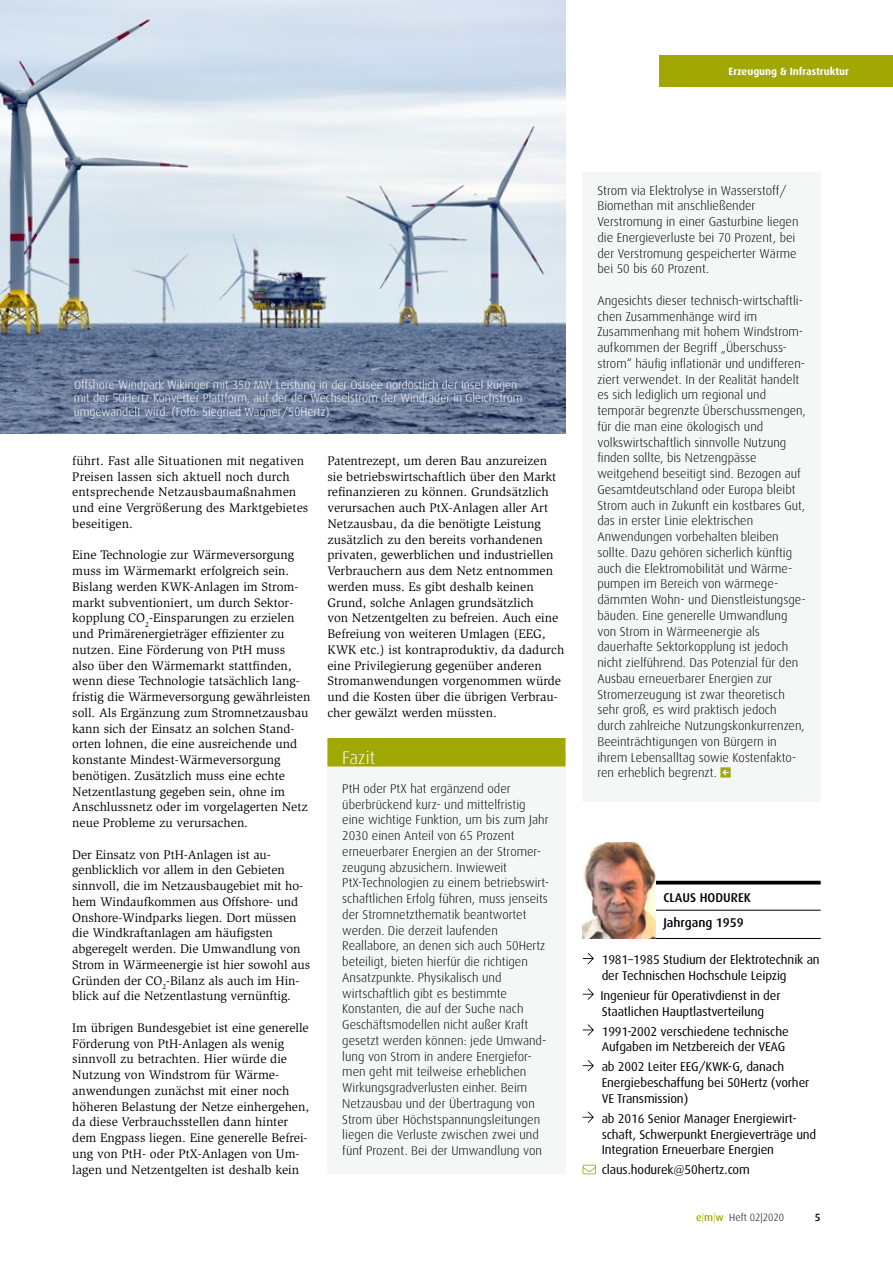
<style>
.page{position:relative;width:893px;height:1263px;background:#fff}
.page>*{position:absolute;margin:0;border:0;box-sizing:border-box;transform-origin:0 0}
.t1{font:300 18.3px "Dax";color:#fff}
.t2{font:12.75px/15.8px "Slimbach";color:#000}
.t3{font:300 12.75px/15.8px "Dax";color:#000}
.t4{font:12.75px/15.8px "Dax";letter-spacing:-.01em;color:#000}
.t5{font:500 12.75px/25.5px "Dax";color:#000}
.t6{font:300 12px/13.5px "Dax";color:#fff}
.t7{font:700 10.5px "Dax";color:#fff}
.t8{font:300 10.5px "Dax";color:#000}
.t9{font:500 10.5px "Dax";color:#000}
.s1{font-weight:500;color:#a1a804}
.s2{color:#a1a804}
</style>
<div class="page">
<div style="left:327px;top:750px;width:239px;height:424px;background:#f5f6f6"></div>
<div style="left:327px;top:738px;width:239px;height:28px;background:#a1a804"></div>
<div style="left:583px;top:172px;width:238px;height:630px;background:#f5f6f6"></div>
<svg style="left:720px;top:767px;width:11px;height:10px"></svg>
<hr style="left:583px;top:881px;width:238px;height:3px;background:#000">
<hr style="left:583px;top:910px;width:238px;height:1px;background:#000">
<hr style="left:583px;top:938px;width:238px;height:1px;background:#000">
<svg style="left:583px;top:953px;width:11px;height:11px"></svg>
<svg style="left:583px;top:988px;width:11px;height:12px"></svg>
<svg style="left:583px;top:1024px;width:11px;height:11px"></svg>
<svg style="left:583px;top:1060px;width:11px;height:11px"></svg>
<svg style="left:583px;top:1111px;width:11px;height:12px"></svg>
<svg style="left:583px;top:1165px;width:13px;height:9px"></svg>
<img style="left:583px;top:843px;width:73px;height:96px">
<img style="left:0;top:0;width:566px;height:433px">
<div style="left:659px;top:55px;width:234px;height:32px;background:#a1a804"></div>
<p class="t7" style="left:729px;top:66px;width:122px">Erzeugung &amp; Infrastruktur</p>
<p class="t6" style="left:74px;top:378px;width:450px">Offshore-Windpark Wikinger mit 350 MW Leistung in der Ostsee nordöstlich der Insel Rügen mit der 50Hertz-Konverter Plattform, auf der der Wechselstrom der Windräder in Gleichstrom umgewandelt wird. (Foto: Siegried Wagner/50Hertz)</p>
<p class="t2" style="left:72px;top:453px;width:238px">führt. Fast alle Situationen mit negativen Preisen lassen sich aktuell noch durch entsprechende Netzausbaumaßnahmen und eine Vergrößerung des Marktgebietes beseitigen.</p>
<p class="t2" style="left:72px;top:547px;width:240px">Eine Technologie zur Wärmeversorgung muss im Wärmemarkt erfolgreich sein.<br>Bislang werden KWK-Anlagen im Strom&shy;markt subventioniert, um durch Sektor&shy;kopplung CO<sub>2</sub>-Einsparungen zu erzielen und Primärenergieträger effizienter zu nutzen. Eine Förderung von PtH muss also über den Wärmemarkt stattfinden, wenn diese Technologie tatsächlich lang&shy;fristig die Wärmeversorgung gewährleisten soll. Als Ergänzung zum Stromnetzausbau kann sich der Einsatz an solchen Stand&shy;orten lohnen, die eine ausreichende und konstante Mindest-Wärmeversorgung benötigen. Zusätzlich muss eine echte Netzentlastung gegeben sein, ohne im Anschlussnetz oder im vorgelagerten Netz neue Probleme zu verursachen.</p>
<p class="t2" style="left:72px;top:846px;width:239px">Der Einsatz von PtH-Anlagen ist au&shy;genblicklich vor allem in den Gebieten sinnvoll, die im Netzausbaugebiet mit ho&shy;hem Windaufkommen aus Offshore- und Onshore-Windparks liegen. Dort müssen die Windkraftanlagen am häufigsten abgeregelt werden. Die Umwandlung von Strom in Wärmeenergie ist hier sowohl aus Gründen der CO<sub>2</sub>-Bilanz als auch im Hin&shy;blick auf die Netzentlastung vernünftig.</p>
<p class="t2" style="left:72px;top:1020px;width:238px">Im übrigen Bundesgebiet ist eine generelle Förderung von PtH-Anlagen als wenig sinnvoll zu betrachten. Hier würde die Nutzung von Windstrom für Wärme&shy;anwendungen zunächst mit einer noch höheren Belastung der Netze einhergehen, da diese Verbrauchsstellen dann hinter dem Engpass liegen. Eine generelle Befrei&shy;ung von PtH- oder PtX-Anlagen von Um&shy;lagen und Netzentgelten ist deshalb kein</p>
<p class="t2" style="left:327px;top:453px;width:238px">Patentrezept, um deren Bau anzureizen sie betriebswirtschaftlich über den Markt refinanzieren zu können. Grundsätzlich verursachen auch PtX-Anlagen aller Art Netzausbau, da die benötigte Leistung zusätzlich zu den bereits vorhandenen privaten, gewerblichen und industriellen Verbrauchern aus dem Netz entnommen werden muss. Es gibt deshalb keinen Grund, solche Anlagen grundsätzlich<br>von Netzentgelten zu befreien. Auch eine Befreiung von weiteren Umlagen (EEG, KWK etc.) ist kontraproduktiv, da dadurch eine Privilegierung gegenüber anderen Stromanwendungen vorgenommen würde und die Kosten über die übrigen Verbrau&shy;cher gewälzt werden müssten.</p>
<h1 class="t1" style="left:342px;top:747px;width:34px">Fazit</h1>
<p class="t3" style="left:342px;top:781px;width:208px">PtH oder PtX hat ergänzend oder überbrückend kurz- und mittelfristig eine wichtige Funktion, um bis zum Jahr 2030 einen Anteil von 65 Prozent erneuerbarer Energien an der Stromer&shy;zeugung abzusichern. Inwieweit PtX-Technologien zu einem betriebswirt&shy;schaftlichen Erfolg führen, muss jenseits der Stromnetzthematik beantwortet werden. Die derzeit laufenden Reallabore, an denen sich auch 50Hertz beteiligt, bieten hierfür die richtigen Ansatzpunkte. Physikalisch und wirtschaftlich gibt es bestimmte Konstanten, die auf der Suche nach Geschäftsmodellen nicht außer Kraft gesetzt werden können: jede Umwand&shy;lung von Strom in andere Energiefor&shy;men geht mit teilweise erheblichen Wirkungsgradverlusten einher. Beim Netzausbau und der Übertragung von Strom über Höchstspannungsleitungen liegen die Verluste zwischen zwei und fünf Prozent. Bei der Umwandlung von</p>
<p class="t3" style="left:597px;top:183px;width:203px">Strom via Elektrolyse in Wasserstoff/ Biomethan mit anschließender Verstromung in einer Gasturbine liegen die Energieverluste bei 70 Prozent, bei der Verstromung gespeicherter Wärme bei 50 bis 60 Prozent.</p>
<p class="t3" style="left:597px;top:293px;width:210px">Angesichts dieser technisch-wirtschaftli&shy;chen Zusammenhänge wird im Zusammenhang mit hohem Windstrom&shy;aufkommen der Begriff „Überschuss&shy;strom“ häufig inflationär und undifferen&shy;ziert verwendet. In der Realität handelt es sich lediglich um regional und temporär begrenzte Überschussmengen, für die man eine ökologisch und volkswirtschaftlich sinnvolle Nutzung finden sollte, bis Netzengpässe weitgehend beseitigt sind. Bezogen auf Gesamtdeutschland oder Europa bleibt Strom auch in Zukunft ein kostbares Gut, das in erster Linie elektrischen Anwendungen vorbehalten bleiben sollte. Dazu gehören sicherlich künftig auch die Elektromobilität und Wärme&shy;pumpen im Bereich von wärmege&shy;dämmten Wohn- und Dienstleistungsge&shy;bäuden. Eine generelle Umwandlung von Strom in Wärmeenergie als dauerhafte Sektorkopplung ist jedoch nicht zielführend. Das Potenzial für den Ausbau erneuerbarer Energien zur Stromerzeugung ist zwar theoretisch sehr groß, es wird praktisch jedoch durch zahlreiche Nutzungskonkurrenzen, Beeinträchtigungen von Bürgern in ihrem Lebensalltag sowie Kostenfakto&shy;ren erheblich begrenzt.</p>
<p class="t5" style="left:663px;top:884px;width:89px">CLAUS HODUREK<br>Jahrgang 1959</p>
<p class="t4" style="left:602px;top:952px;width:220px">1981–1985 Studium der Elektrotechnik an der Technischen Hochschule Leipzig</p>
<p class="t4" style="left:600px;top:987px;width:182px">Ingenieur für Operativdienst in der<br>Staatlichen Hauptlastverteilung</p>
<p class="t4" style="left:602px;top:1023px;width:188px">1991-2002 verschiedene technische<br>Aufgaben im Netzbereich der VEAG</p>
<p class="t4" style="left:602px;top:1059px;width:209px">ab 2002 Leiter EEG/KWK-G, danach<br>Energiebeschaffung bei 50Hertz (vorher<br>VE Transmission)</p>
<p class="t4" style="left:602px;top:1110px;width:216px">ab 2016 Senior Manager Energiewirt&shy;schaft, Schwerpunkt Energieverträge und<br>Integration Erneuerbare Energien</p>
<p class="t4" style="left:602px;top:1162px;width:150px">claus.hodurek@50hertz.com</p>
<p class="t8" style="left:696px;top:1212px;width:89px"><span class="s1">e</span><span class="s2">|</span><span class="s1">m</span><span class="s2">|</span><span class="s1">w</span> Heft 02|2020</p>
<p class="t9" style="left:815px;top:1212px;width:7px">5</p>
</div>
